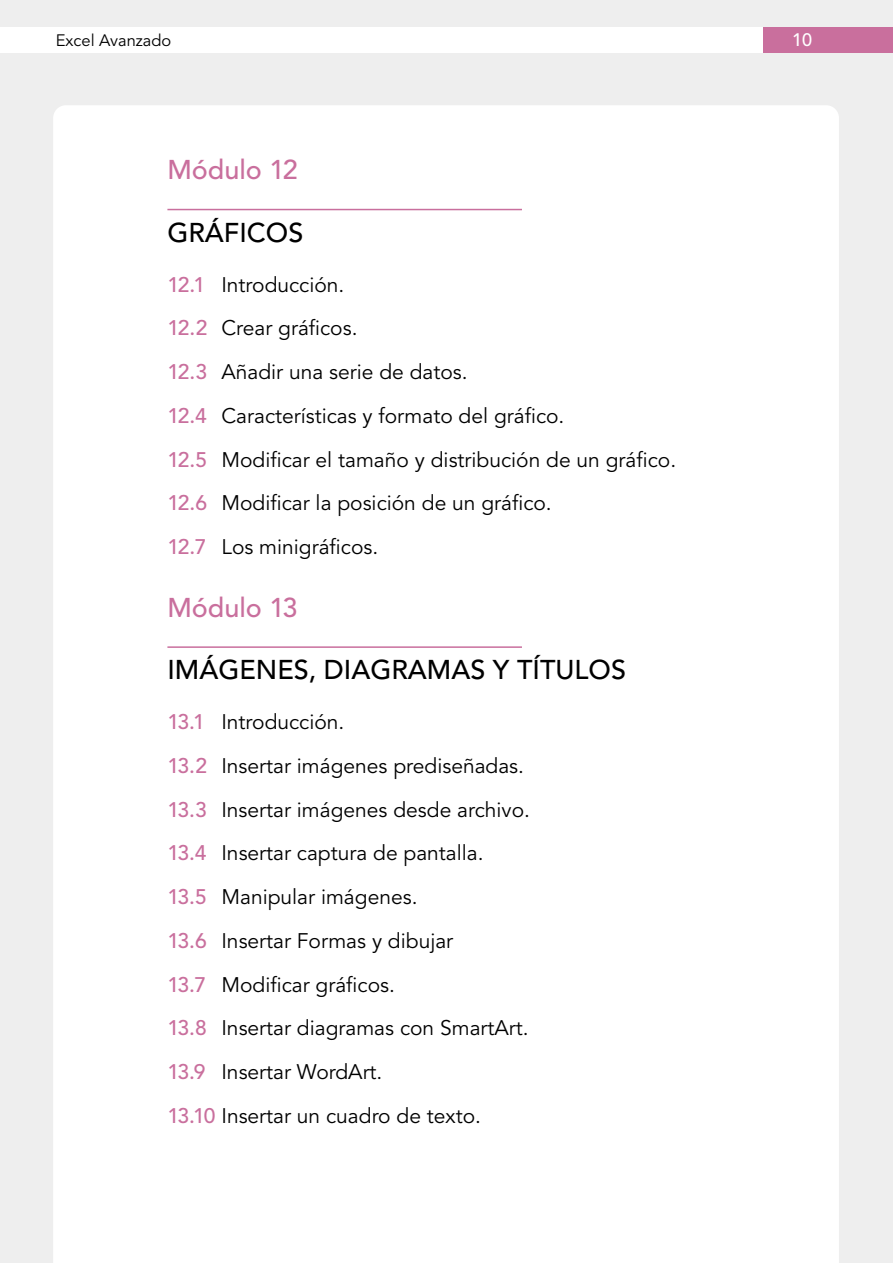
<style>
.page{position:relative;width:893px;height:1263px;background:#eee}
.page>*{position:absolute;margin:0;border:0;box-sizing:border-box;transform-origin:0 0}
.t1{font:500 27px "Avenir LT Std";color:#000}
.t2{font:500 27px "Avenir LT Std";color:#c96f9d}
.t3{font:21px/43.8px "Avenir LT Std";color:#000}
.t4{font:500 18px "Avenir LT Std";color:#fff}
.t5{font:16.5px "Avenir LT Std";color:#000}
.s1{font-weight:500;color:#c96f9d}
</style>
<div class="page">
<div style="left:53px;top:105px;width:786px;height:1158px;background:#fff"></div>
<div style="left:0;top:28px;width:893px;height:25px;background:#fff"></div>
<div style="left:763px;top:28px;width:130px;height:25px;background:#c96f9d"></div>
<hr style="left:167px;top:209px;width:355px;height:1px;background:#c96f9d">
<hr style="left:167px;top:646px;width:355px;height:2px;background:#c96f9d">
<p class="t5" style="left:56px;top:31px;width:117px">Excel Avanzado</p>
<p class="t4" style="left:792px;top:30px;width:22px">10</p>
<p class="t2" style="left:167px;top:154px;width:132px">Módulo 12</p>
<p class="t1" style="left:167px;top:217px;width:137px">GRÁFICOS</p>
<p class="t3" style="left:167px;top:263px;width:510px"><span class="s1">12.1</span> Introducción.<br><span class="s1">12.2</span> Crear gráficos.<br><span class="s1">12.3</span> Añadir una serie de datos.<br><span class="s1">12.4</span> Características y formato del gráfico.<br><span class="s1">12.5</span> Modificar el tamaño y distribución de un gráfico.<br><span class="s1">12.6</span> Modificar la posición de un gráfico.<br><span class="s1">12.7</span> Los minigráficos.</p>
<p class="t2" style="left:167px;top:592px;width:132px">Módulo 13</p>
<p class="t1" style="left:167px;top:654px;width:460px">IMÁGENES, DIAGRAMAS Y TÍTULOS</p>
<p class="t3" style="left:167px;top:701px;width:364px"><span class="s1">13.1</span> Introducción.<br><span class="s1">13.2</span> Insertar imágenes prediseñadas.<br><span class="s1">13.3</span> Insertar imágenes desde archivo.<br><span class="s1">13.4</span> Insertar captura de pantalla.<br><span class="s1">13.5</span> Manipular imágenes.<br><span class="s1">13.6</span> Insertar Formas y dibujar<br><span class="s1">13.7</span> Modificar gráficos.<br><span class="s1">13.8</span> Insertar diagramas con SmartArt.<br><span class="s1">13.9</span> Insertar WordArt.<br><span class="s1">13.10</span> Insertar un cuadro de texto.</p>
</div>
